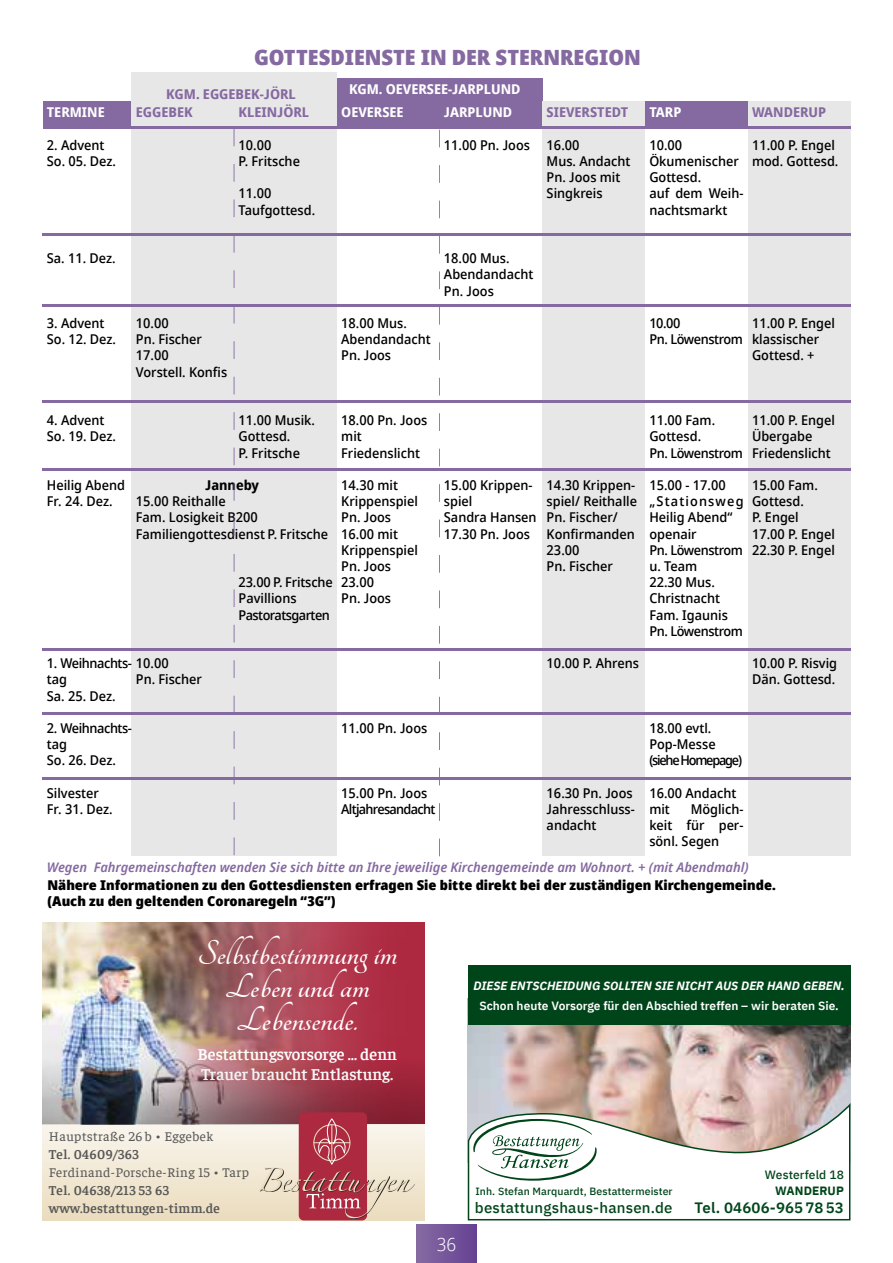
<style>
.page{position:relative;width:893px;height:1263px;background:#fff}
.page>*{position:absolute;margin:0;border:0;box-sizing:border-box;transform-origin:0 0}
.t1{font:700 37.5px/33px "Tangerine";color:#fff;text-align:center}
.t2{font:900 21px "Avrile Sans";color:#8569a1}
.t3{font:300 18px "Avrile Sans";color:#fff}
.t4{font:600 16.5px/19.8px "Faustina";color:#fff}
.t5{font:500 15px "IBM Plex Sans";letter-spacing:.015em;color:#00451a}
.t6{font:600 15px "IBM Plex Sans";letter-spacing:.01em;color:#00451a}
.t7{font:500 13.5px/16.2px "Avrile Sans";color:#000}
.t8{font:900 13.5px/16.2px "Avrile Sans";color:#000}
.t9{font:italic 600 13.5px "Avrile Sans";color:#8569a1}
.t10{font:500 13.5px/16.2px "Avrile Sans";letter-spacing:-.03em;color:#000}
.t11{font:600 13.5px/17.5px "Faustina";letter-spacing:.02em;color:#575756}
.t12{font:700 13.5px "Avrile Sans";color:#8569a1}
.t13{font:13.5px "Faustina";letter-spacing:.03em;color:#575756}
.t14{font:700 13.5px "Avrile Sans";color:#fff}
.t15{font:500 13.5px/16.2px "Avrile Sans";letter-spacing:-.055em;color:#000}
.t16{font:500 13.5px/16.2px "Avrile Sans";letter-spacing:-.05em;color:#000}
.t17{font:700 13.5px "Avrile Sans";color:#000}
.t18{font:600 12px "IBM Plex Sans";color:#fff}
.t19{font:italic 700 12px "IBM Plex Sans";color:#fff}
.t20{font:500 12px "IBM Plex Sans";letter-spacing:.01em;color:#00451a}
.t21{font:700 12px "IBM Plex Sans";letter-spacing:.01em;color:#00451a}
.t22{font:500 10.5px "IBM Plex Sans";letter-spacing:.01em;color:#00451a}
</style>
<div class="page">
<div style="left:417px;top:1225px;width:59px;height:38px;background:linear-gradient(to right,#866aa2,#664293)"></div>
<div style="left:337px;top:79px;width:205px;height:22px;background:#8569a1"></div>
<div style="left:43px;top:101px;width:807px;height:26px;background:#8569a1"></div>
<div style="left:748px;top:101px;width:102px;height:754px;background:#e7e7e7"></div>
<div style="left:132px;top:72px;width:205px;height:783px;background:#e7e7e7"></div>
<div style="left:542px;top:101px;width:103px;height:754px;background:#e7e7e7"></div>
<hr style="left:42px;top:648px;width:808px;height:2px;background:#8569a1">
<hr style="left:42px;top:713px;width:808px;height:2px;background:#8569a1">
<hr style="left:42px;top:777px;width:808px;height:2px;background:#8569a1">
<hr style="left:42px;top:234px;width:808px;height:2px;background:#8569a1">
<hr style="left:42px;top:305px;width:808px;height:2px;background:#8569a1">
<hr style="left:42px;top:401px;width:808px;height:2px;background:#8569a1">
<hr style="left:42px;top:468px;width:808px;height:3px;background:#8569a1">
<hr style="left:43px;top:127px;width:807px;height:2px;background:#8569a1">
<svg style="left:439px;top:130px;width:1px;height:726px"></svg>
<svg style="left:234px;top:129px;width:1px;height:726px"></svg>
<img style="left:42px;top:923px;width:103px;height:120px">
<img style="left:145px;top:923px;width:280px;height:120px">
<svg style="left:181px;top:923px;width:233px;height:120px;background:#a84a57"></svg>
<img style="left:42px;top:1043px;width:383px;height:176px">
<img style="left:468px;top:1025px;width:382px;height:78px">
<div style="left:468px;top:965px;width:382px;height:60px;background:#00451a"></div>
<svg style="left:468px;top:1103px;width:382px;height:117px"></svg>
<p class="t14" style="left:47px;top:103px;width:59px">TERMINE</p>
<p class="t7" style="left:47px;top:137px;width:71px">2. Advent<br>So. 05. Dez.</p>
<p class="t7" style="left:47px;top:250px;width:70px">Sa. 11. Dez.</p>
<p class="t7" style="left:47px;top:315px;width:71px">3. Advent<br>So. 12. Dez.</p>
<h2 class="t2" style="left:254px;top:41px;width:388px">GOTTESDIENSTE IN DER STERNREGION</h2>
<p class="t12" style="left:166px;top:85px;width:131px">KGM. EGGEBEK-JÖRL</p>
<p class="t14" style="left:349px;top:80px;width:173px">KGM. OEVERSEE-JARPLUND</p>
<p class="t12" style="left:136px;top:103px;width:58px">EGGEBEK</p>
<p class="t12" style="left:239px;top:103px;width:72px">KLEINJÖRL</p>
<p class="t7" style="left:239px;top:137px;width:63px">10.00<br>P. Fritsche</p>
<p class="t7" style="left:239px;top:186px;width:78px">11.00<br>Taufgottesd.</p>
<p class="t14" style="left:341px;top:103px;width:64px">OEVERSEE</p>
<p class="t14" style="left:444px;top:103px;width:70px">JARPLUND</p>
<p class="t7" style="left:444px;top:137px;width:88px">11.00 Pn. Joos</p>
<p class="t12" style="left:547px;top:103px;width:83px">SIEVERSTEDT</p>
<p class="t7" style="left:547px;top:137px;width:85px">16.00<br>Mus. Andacht<br>Pn. Joos mit<br>Singkreis</p>
<p class="t14" style="left:649px;top:103px;width:33px">TARP</p>
<p class="t7" style="left:649px;top:137px;width:96px">10.00<br>Ökumenischer<br>Gottesd.<br>auf dem Weih&shy;nachtsmarkt</p>
<p class="t12" style="left:752px;top:103px;width:76px">WANDERUP</p>
<p class="t7" style="left:752px;top:137px;width:88px">11.00 P. Engel mod. Gottesd.</p>
<p class="t7" style="left:136px;top:315px;width:93px">10.00<br>Pn. Fischer<br>17.00<br>Vorstell. Konfis</p>
<p class="t7" style="left:341px;top:315px;width:91px">18.00 Mus.<br>Abendandacht<br>Pn. Joos</p>
<p class="t7" style="left:444px;top:250px;width:91px">18.00 Mus.<br>Abendandacht<br>Pn. Joos</p>
<p class="t10" style="left:649px;top:315px;width:95px">10.00<br>Pn. Löwenstrom</p>
<p class="t7" style="left:752px;top:315px;width:84px">11.00 P. Engel klassischer<br>Gottesd. +</p>
<p class="t7" style="left:47px;top:412px;width:71px">4. Advent<br>So. 19. Dez.</p>
<p class="t7" style="left:47px;top:477px;width:80px">Heilig Abend<br>Fr. 24. Dez.</p>
<p class="t7" style="left:239px;top:412px;width:78px">11.00 Musik.<br>Gottesd.<br>P. Fritsche</p>
<p class="t17" style="left:205px;top:475px;width:55px">Janneby</p>
<p class="t7" style="left:136px;top:493px;width:194px">15.00 Reithalle<br>Fam. Losigkeit B200<br>Familiengottesdienst P. Fritsche</p>
<p class="t7" style="left:239px;top:574px;width:96px">23.00 P. Fritsche<br>Pavillions<br>Pastoratsgarten</p>
<p class="t7" style="left:341px;top:412px;width:88px">18.00 Pn. Joos mit<br>Friedenslicht</p>
<p class="t7" style="left:341px;top:477px;width:78px">14.30 mit<br>Krippenspiel<br>Pn. Joos<br>16.00 mit<br>Krippenspiel<br>Pn. Joos<br>23.00<br>Pn. Joos</p>
<p class="t7" style="left:444px;top:477px;width:94px">15.00 Krippen&shy;spiel<br>Sandra Hansen<br>17.30 Pn. Joos</p>
<p class="t10" style="left:47px;top:655px;width:123px">1. Weihnachts- 10.00 tag<br>Sa. 25. Dez.</p>
<p class="t10" style="left:47px;top:720px;width:87px">2. Weihnachts&shy;tag<br>So. 26. Dez.</p>
<p class="t7" style="left:47px;top:785px;width:67px">Silvester<br>Fr. 31. Dez.</p>
<p class="t7" style="left:136px;top:672px;width:68px">Pn. Fischer</p>
<p class="t7" style="left:341px;top:720px;width:88px">11.00 Pn. Joos</p>
<p class="t16" style="left:341px;top:785px;width:96px">15.00 Pn. Joos<br>Altjahresandacht</p>
<p class="t7" style="left:547px;top:477px;width:92px">14.30 Krippen&shy;spiel/ Reithalle<br>Pn. Fischer/<br>Konfirmanden<br>23.00<br>Pn. Fischer</p>
<p class="t7" style="left:547px;top:655px;width:94px">10.00 P. Ahrens</p>
<p class="t7" style="left:649px;top:412px;width:95px">11.00 Fam.<br>Gottesd.<br>Pn. Löwenstrom</p>
<p class="t7" style="left:649px;top:477px;width:96px">15.00 - 17.00 „Stationsweg<br>Heilig Abend“ openair<br>Pn. Löwenstrom u. Team<br>22.30 Mus.<br>Christnacht<br>Fam. Igaunis<br>Pn. Löwenstrom</p>
<p class="t7" style="left:752px;top:412px;width:84px">11.00 P. Engel<br>Übergabe<br>Friedenslicht</p>
<p class="t7" style="left:752px;top:477px;width:84px">15.00 Fam.<br>Gottesd.<br>P. Engel<br>17.00 P. Engel<br>22.30 P. Engel</p>
<p class="t7" style="left:752px;top:655px;width:87px">10.00 P. Risvig<br>Dän. Gottesd.</p>
<p class="t7" style="left:547px;top:785px;width:90px">16.30 Pn. Joos<br>Jahresschluss&shy;andacht</p>
<p class="t15" style="left:649px;top:720px;width:94px">18.00 evtl.<br>Pop-Messe (siehe Homepage)</p>
<p class="t7" style="left:649px;top:785px;width:89px">16.00 Andacht mit</p>
<p class="t7" style="left:649px;top:801px;width:96px;text-align:justify;text-indent:41px">Möglich&shy;keit für per&shy;sönl. Segen</p>
<p class="t9" style="left:47px;top:857px;width:703px">Wegen Fahrgemeinschaften wenden Sie sich bitte an Ihre jeweilige Kirchengemeinde am Wohnort. + (mit Abendmahl)</p>
<p class="t8" style="left:48px;top:877px;width:730px">Nähere Informationen zu den Gottesdiensten erfragen Sie bitte direkt bei der zuständigen Kirchengemeinde. (Auch zu den geltenden Coronaregeln “3G”)</p>
<h1 class="t1" style="left:197px;top:939px;width:201px">Selbstbestimmung im<br>Leben und am<br>Lebensende.</h1>
<p class="t4" style="left:198px;top:1043px;width:201px">Bestattungsvorsorge … denn<br>Trauer braucht Entlastung.</p>
<p class="t19" style="left:473px;top:976px;width:373px">DIESE ENTSCHEIDUNG SOLLTEN SIE NICHT AUS DER HAND GEBEN.</p>
<p class="t18" style="left:479px;top:996px;width:361px">Schon heute Vorsorge für den Abschied treffen – wir beraten Sie.</p>
<p class="t13" style="left:49px;top:1127px;width:166px">Hauptstraße 26 b • Eggebek</p>
<p class="t11" style="left:49px;top:1145px;width:91px">Tel. 04609/363</p>
<p class="t13" style="left:49px;top:1163px;width:202px">Ferdinand-Porsche-Ring 15 • Tarp</p>
<p class="t11" style="left:49px;top:1181px;width:173px">Tel. 04638/213 53 63 www.bestattungen-timm.de</p>
<h3 class="t3" style="left:437px;top:1232px;width:21px">36</h3>
<p class="t22" style="left:475px;top:1183px;width:199px">Inh. Stefan Marquardt, Bestattermeister</p>
<p class="t5" style="left:475px;top:1196px;width:199px">bestattungshaus-hansen.de</p>
<p class="t20" style="left:765px;top:1165px;width:80px">Westerfeld 18</p>
<p class="t21" style="left:775px;top:1181px;width:70px">WANDERUP</p>
<p class="t6" style="left:695px;top:1196px;width:151px">Tel. 04606-9657853</p>
</div>
